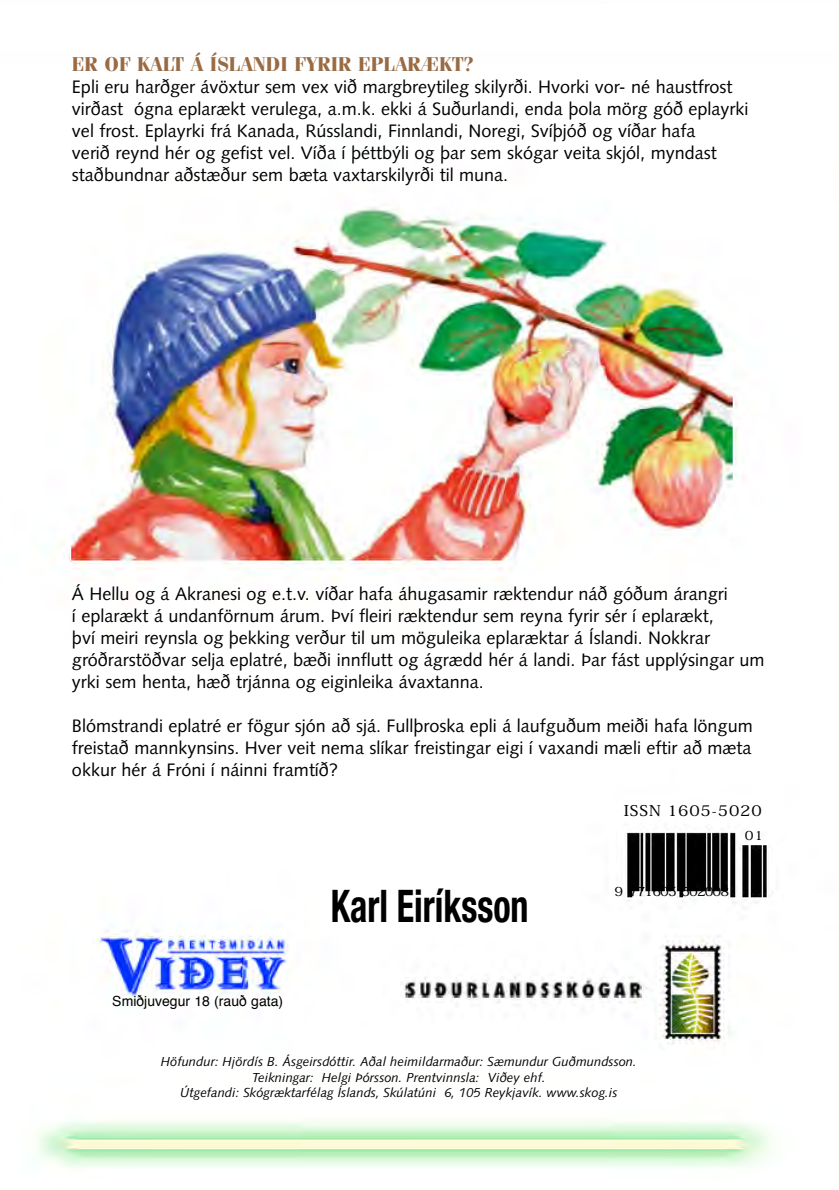
<style>
.page{position:relative;width:839px;height:1190px;background:#fff}
.page>*{position:absolute;margin:0;border:0;box-sizing:border-box;transform-origin:0 0}
.t1{font:700 condensed 45px "Helvetica Neue LT Std";color:#000;scale:.8 1}
.t2{font:700 20px "Fenice Std";color:#996b44}
.t3{font:18px/22px "Syntax LT Std";color:#000}
.t4{font:15.4px "Adobe Serif MM";letter-spacing:.06em;color:#000}
.t5{font:14px "Helvetica";color:#000}
.t6{font:italic 13px/15.6px "Syntax LT Std";color:#000;text-align:center}
.t7{font:13px "Adobe Serif MM";letter-spacing:-.08em;color:#000}
</style>
<div class="page">
<img style="left:37px;top:207px;width:736px;height:961px">
<p class="t2" style="left:72px;top:52px;width:403px">ER OF KALT Á ÍSLANDI FYRIR EPLARÆKT?</p>
<p class="t3" style="left:72px;top:76px;width:678px">Epli eru harðger ávöxtur sem vex við margbreytileg skilyrði. Hvorki vor- né haustfrost virðast ógna eplarækt verulega, a.m.k. ekki á Suðurlandi, enda þola mörg góð eplayrki vel frost. Eplayrki frá Kanada, Rússlandi, Finnlandi, Noregi, Svíþjóð og víðar hafa<br>verið reynd hér og gefist vel. Víða í þéttbýli og þar sem skógar veita skjól, myndast staðbundnar aðstæður sem bæta vaxtarskilyrði til muna.</p>
<p class="t3" style="left:72px;top:582px;width:694px">Á Hellu og á Akranesi og e.t.v. víðar hafa áhugasamir ræktendur náð góðum árangri<br>í eplarækt á undanförnum árum. Því fleiri ræktendur sem reyna fyrir sér í eplarækt,<br>því meiri reynsla og þekking verður til um möguleika eplaræktar á Íslandi. Nokkrar gróðrarstöðvar selja eplatré, bæði innflutt og ágrædd hér á landi. Þar fást upplýsingar um yrki sem henta, hæð trjánna og eiginleika ávaxtanna.</p>
<p class="t3" style="left:72px;top:714px;width:682px;text-align:justify">Blómstrandi eplatré er fögur sjón að sjá. Fullþroska epli á laufguðum meiði hafa löngum freistað mannkynsins. Hver veit nema slíkar freistingar eigi í vaxandi mæli eftir að mæta okkur hér á Fróni í náinni framtíð?</p>
<p class="t4" style="left:623px;top:802px;width:140px">ISSN 1605-5020</p>
<h1 class="t1" style="left:331px;top:878px;width:249px">Karl Eiríksson</h1>
<p class="t7" style="left:745px;top:828px;width:20px">01</p>
<p class="t7" style="left:614px;top:884px;width:116px">9 771605 502008</p>
<p class="t5" style="left:112px;top:988px;width:172px">Smiðjuvegur 18 (rauð gata)</p>
<p class="t6" style="left:161px;top:1053px;width:477px">Höfundur: Hjördís B. Ásgeirsdóttir. Aðal heimildarmaður: Sæmundur Guðmundsson.<br>Teikningar: Helgi Þórsson. Prentvinnsla: Viðey ehf.<br>Útgefandi: Skógræktarfélag Íslands, Skúlatúni 6, 105 Reykjavík. www.skog.is</p>
</div>
